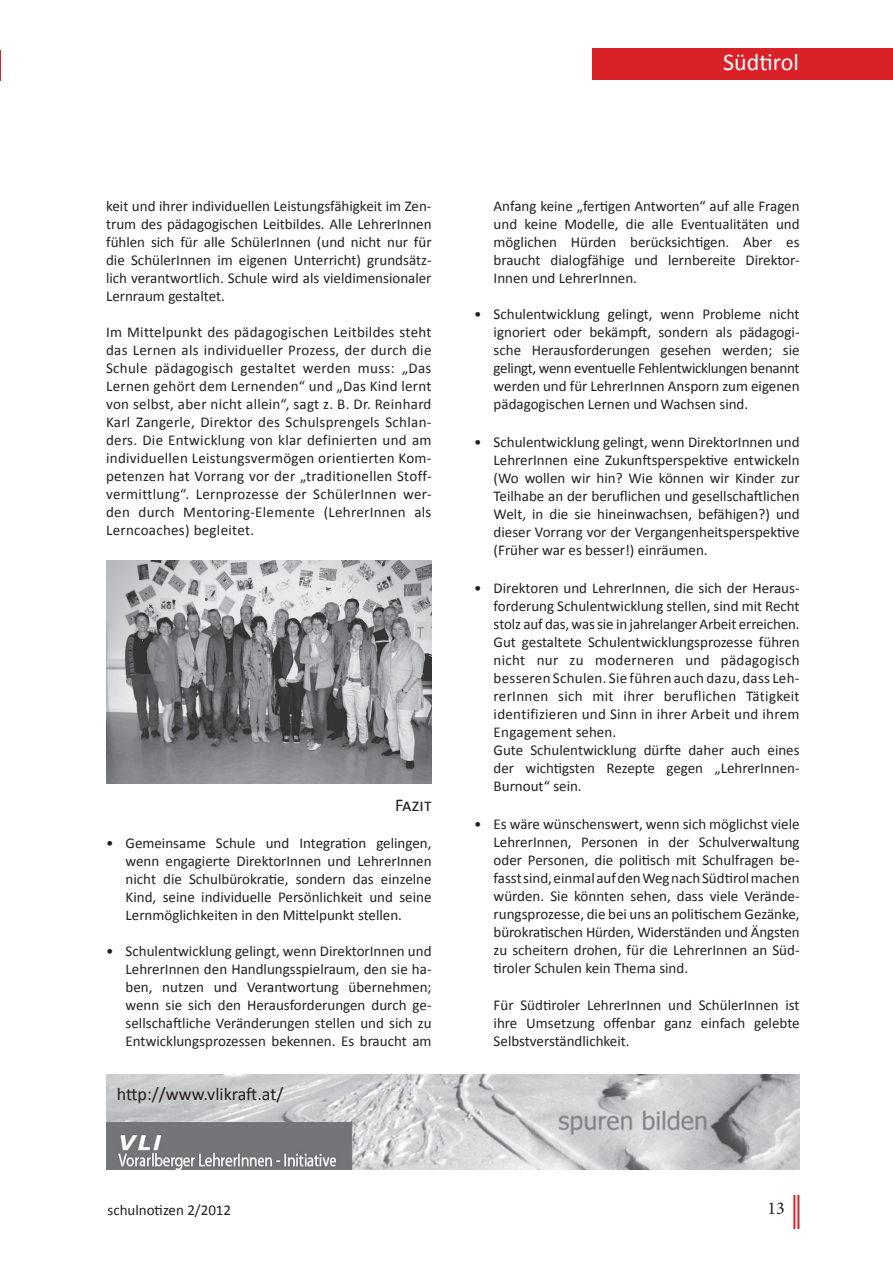
<style>
.page{position:relative;width:893px;height:1263px;background:#fff}
.page>*{position:absolute;margin:0;border:0;box-sizing:border-box;transform-origin:0 0}
.t1{font:24px "Calibri";color:#fff}
.t2{font:18px "Calibri";letter-spacing:.01em;color:#231f20}
.t3{font:18px "Minion Pro";color:#231f20}
.t4{font:15px/18px "Calibri";color:#231f20;text-align:justify}
</style>
<div class="page">
<hr style="left:797px;top:1195px;width:2px;height:34px;background:#da2128">
<hr style="left:793px;top:1195px;width:2px;height:34px;background:#da2128">
<hr style="left:0;top:50px;width:1px;height:30px;background:#da2128">
<div style="left:592px;top:48px;width:301px;height:31px;background:#da2128"></div>
<img style="left:106px;top:560px;width:326px;height:223px">
<img style="left:106px;top:1074px;width:693px;height:96px">
<h1 class="t1" style="left:723px;top:47px;width:77px">Südtirol</h1>
<p class="t4" style="left:106px;top:197px;width:327px">keit und ihrer individuellen Leistungsfähigkeit im Zen&shy;trum des pädagogischen Leitbildes. Alle LehrerInnen fühlen sich für alle SchülerInnen (und nicht nur für die SchülerInnen im eigenen Unterricht) grundsätz&shy;lich verantwortlich. Schule wird als vieldimensionaler Lernraum gestaltet.</p>
<p class="t4" style="left:106px;top:323px;width:327px">Im Mittelpunkt des pädagogischen Leitbildes steht das Lernen als individueller Prozess, der durch die Schule pädagogisch gestaltet werden muss: „Das Lernen gehört dem Lernenden“ und „Das Kind lernt von selbst, aber nicht allein“, sagt z. B. Dr. Reinhard Karl Zangerle, Direktor des Schulsprengels Schlan&shy;ders. Die Entwicklung von klar definierten und am individuellen Leistungsvermögen orientierten Kom&shy;petenzen hat Vorrang vor der „traditionellen Stoff&shy;vermittlung“. Lernprozesse der SchülerInnen wer&shy;den durch Mentoring-Elemente (LehrerInnen als Lerncoaches) begleitet.</p>
<p class="t2" style="left:395px;top:794px;width:38px">Fazit</p>
<p class="t4" style="left:126px;top:833px;width:307px;text-indent:-20px">• Gemeinsame Schule und Integration gelingen, wenn engagierte DirektorInnen und LehrerInnen nicht die Schulbürokratie, sondern das einzelne Kind, seine individuelle Persönlichkeit und seine Lernmöglichkeiten in den Mittelpunkt stellen.</p>
<p class="t4" style="left:126px;top:941px;width:307px;text-indent:-20px">• Schulentwicklung gelingt, wenn DirektorInnen und LehrerInnen den Handlungsspielraum, den sie ha&shy;ben, nutzen und Verantwortung übernehmen; wenn sie sich den Herausforderungen durch ge&shy;sellschaftliche Veränderungen stellen und sich zu Entwicklungsprozessen bekennen. Es braucht am</p>
<p class="t2" style="left:117px;top:1083px;width:168px">http://www.vlikraft.at/</p>
<p class="t4" style="left:494px;top:197px;width:307px">Anfang keine „fertigen Antworten“ auf alle Fragen und keine Modelle, die alle Eventualitäten und möglichen Hürden berücksichtigen. Aber es braucht dialogfähige und lernbereite Direktor-Innen und LehrerInnen.</p>
<p class="t4" style="left:494px;top:305px;width:307px;text-indent:-20px">• Schulentwicklung gelingt, wenn Probleme nicht ignoriert oder bekämpft, sondern als pädagogi&shy;sche Herausforderungen gesehen werden; sie gelingt, wenn eventuelle Fehlentwicklungen benannt werden und für LehrerInnen Ansporn zum eigenen pädagogischen Lernen und Wachsen sind.</p>
<p class="t4" style="left:494px;top:433px;width:308px;text-indent:-20px">• Schulentwicklung gelingt, wenn DirektorInnen und LehrerInnen eine Zukunftsperspektive entwickeln (Wo wollen wir hin? Wie können wir Kinder zur Teilhabe an der beruflichen und gesellschaftlichen Welt, in die sie hineinwachsen, befähigen?) und dieser Vorrang vor der Vergangenheitsperspektive (Früher war es besser!) einräumen.</p>
<p class="t4" style="left:494px;top:579px;width:307px;text-align:left;text-indent:-20px">• Direktoren und LehrerInnen, die sich der Heraus&shy;forderung Schulentwicklung stellen, sind mit Recht stolz auf das, was sie in jahrelanger Arbeit erreichen.<br>Gut gestaltete Schulentwicklungsprozesse führen nicht nur zu moderneren und pädagogisch besseren Schulen. Sie führen auch dazu, dass Leh&shy;rerInnen sich mit ihrer beruflichen Tätigkeit identifizieren und Sinn in ihrer Arbeit und ihrem Engagement sehen.<br>Gute Schulentwicklung dürfte daher auch eines der wichtigsten Rezepte gegen „LehrerInnen-Burnout“ sein.</p>
<p class="t4" style="left:494px;top:815px;width:308px;text-indent:-20px">• Es wäre wünschenswert, wenn sich möglichst viele LehrerInnen, Personen in der Schulverwaltung oder Personen, die politisch mit Schulfragen be&shy;fasst sind, einmal auf den Weg nach Südtirol machen würden. Sie könnten sehen, dass viele Verände&shy;rungsprozesse, die bei uns an politischem Gezänke, bürokratischen Hürden, Widerständen und Ängsten zu scheitern drohen, für die LehrerInnen an Süd&shy;tiroler Schulen kein Thema sind.</p>
<p class="t4" style="left:494px;top:996px;width:307px">Für Südtiroler LehrerInnen und SchülerInnen ist ihre Umsetzung offenbar ganz einfach gelebte Selbstverständlichkeit.</p>
<p class="t4" style="left:107px;top:1201px;width:125px">schulnotizen 2/2012</p>
<p class="t3" style="left:767px;top:1196px;width:19px">13</p>
</div>
